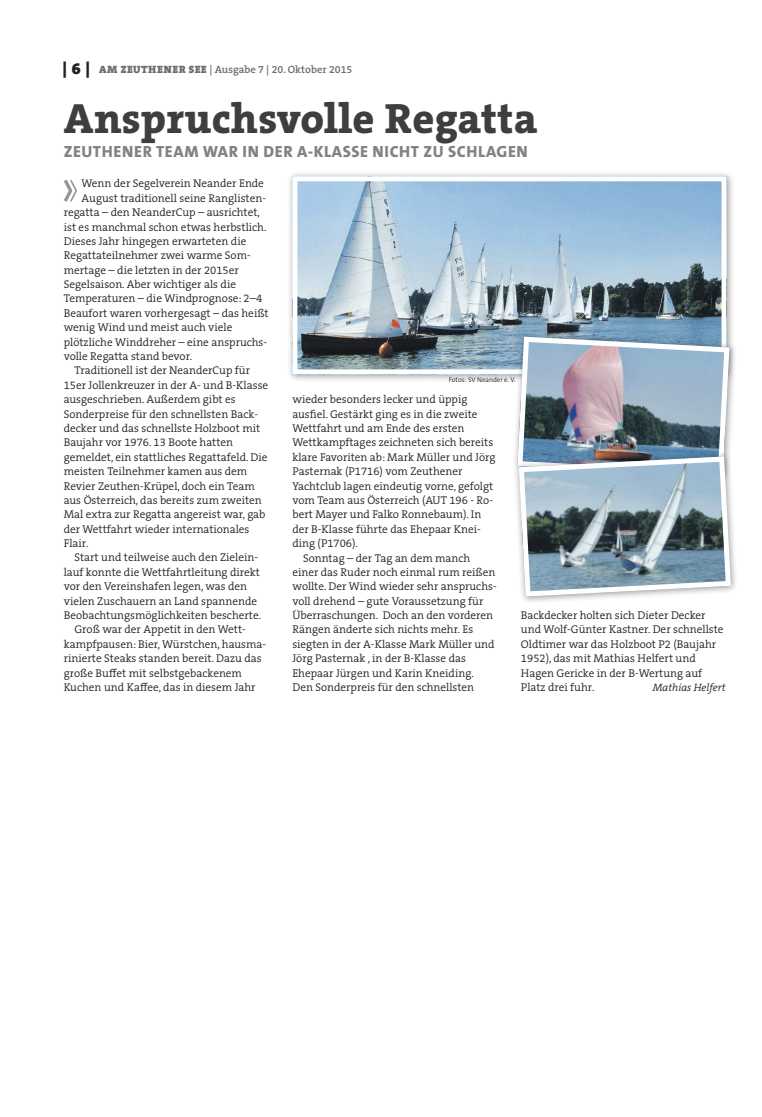
<style>
.page{position:relative;width:762px;height:1117px;background:#fff}
.page>*{position:absolute;margin:0;border:0;box-sizing:border-box;transform-origin:0 0}
.t1{font:800 42.5px "The Serif B W8";letter-spacing:.01em;color:#3e3e3f}
.t2{font:800 16.25px "The Sans B W8";letter-spacing:.035em;color:#808285}
.t3{font:300 11.25px/14.4px "The Serif B W4";color:#231f20}
.t4{font:600 10.62px "The Serif B W6";color:#6c6d70}
.t5{font:italic 300 10.62px "The Serif B W4";color:#231f20}
.t6{font:300 6.88px "The Sans B W4";color:#231f20}
.s1{font-family:"The Serif B W9";font-weight:900;font-size:16.25px;color:#231f20}
.s2{font-family:"The Serif B W9";font-weight:900}
</style>
<div class="page">
<svg style="left:64px;top:179px;width:13px;height:23px"></svg>
<div style="left:287px;top:170px;width:447px;height:212px;background:#231f20;opacity:.45"></div>
<img style="left:298px;top:182px;width:422px;height:186px">
<div style="left:292px;top:176px;width:434px;height:198px;border:5px solid #fff"></div>
<div style="left:512px;top:331px;width:225px;height:153px;background:#231f20;opacity:.45"></div>
<div style="left:513px;top:451px;width:225px;height:153px;background:#231f20;opacity:.45"></div>
<img style="left:515px;top:334px;width:218px;height:265px">
<p class="t4" style="left:63px;top:63px;width:291px"><span class="s1">| 6 |</span> <span class="s2">AM ZEUTHENER SEE</span> | Ausgabe 7 | 20. Oktober 2015</p>
<h1 class="t1" style="left:64px;top:90px;width:475px">Anspruchsvolle Regatta</h1>
<h2 class="t2" style="left:64px;top:141px;width:465px">ZEUTHENER TEAM WAR IN DER A-KLASSE NICHT ZU SCHLAGEN</h2>
<p class="t3" style="left:82px;top:176px;width:184px">Wenn der Segelverein Neander Ende</p>
<p class="t3" style="left:82px;top:191px;width:186px">August traditionell seine Ranglisten-</p>
<p class="t3" style="left:64px;top:205px;width:198px">regatta – den NeanderCup – ausrichtet,</p>
<p class="t3" style="left:64px;top:219px;width:204px">ist es manchmal schon etwas herbstlich.</p>
<p class="t3" style="left:64px;top:234px;width:184px">Dieses Jahr hingegen erwarteten die</p>
<p class="t3" style="left:64px;top:248px;width:189px">Regattateilnehmer zwei warme Som-</p>
<p class="t3" style="left:64px;top:263px;width:177px">mertage – die letzten in der 2015er</p>
<p class="t3" style="left:64px;top:277px;width:174px">Segelsaison. Aber wichtiger als die</p>
<p class="t3" style="left:64px;top:291px;width:200px">Temperaturen – die Windprognose: 2–4</p>
<p class="t3" style="left:64px;top:306px;width:206px">Beaufort waren vorhergesagt – das heißt</p>
<p class="t3" style="left:64px;top:320px;width:170px">wenig Wind und meist auch viele</p>
<p class="t3" style="left:64px;top:334px;width:205px">plötzliche Winddreher – eine anspruchs-</p>
<p class="t3" style="left:64px;top:349px;width:130px">volle Regatta stand bevor.</p>
<p class="t3" style="left:74px;top:363px;width:177px">Traditionell ist der NeanderCup für</p>
<p class="t3" style="left:64px;top:378px;width:206px">15er Jollenkreuzer in der A- und B-Klasse</p>
<p class="t3" style="left:64px;top:392px;width:173px">ausgeschrieben. Außerdem gibt es</p>
<p class="t3" style="left:64px;top:406px;width:196px">Sonderpreise für den schnellsten Back-</p>
<p class="t3" style="left:64px;top:421px;width:198px">decker und das schnellste Holzboot mit</p>
<p class="t3" style="left:64px;top:435px;width:171px">Baujahr vor 1976. 13 Boote hatten</p>
<p class="t3" style="left:64px;top:449px;width:205px">gemeldet, ein stattliches Regattafeld. Die</p>
<p class="t3" style="left:64px;top:464px;width:185px">meisten Teilnehmer kamen aus dem</p>
<p class="t3" style="left:64px;top:478px;width:192px">Revier Zeuthen-Krüpel, doch ein Team</p>
<p class="t3" style="left:64px;top:493px;width:199px">aus Österreich, das bereits zum zweiten</p>
<p class="t3" style="left:64px;top:507px;width:203px">Mal extra zur Regatta angereist war, gab</p>
<p class="t3" style="left:64px;top:521px;width:187px">der Wettfahrt wieder internationales</p>
<p class="t3" style="left:64px;top:536px;width:26px">Flair.</p>
<p class="t3" style="left:74px;top:550px;width:185px">Start und teilweise auch den Zielein-</p>
<p class="t3" style="left:64px;top:564px;width:198px">lauf konnte die Wettfahrtleitung direkt</p>
<p class="t3" style="left:64px;top:579px;width:185px">vor den Vereinshafen legen, was den</p>
<p class="t3" style="left:64px;top:593px;width:195px">vielen Zuschauern an Land spannende</p>
<p class="t3" style="left:64px;top:608px;width:199px">Beobachtungsmöglichkeiten bescherte.</p>
<p class="t3" style="left:74px;top:622px;width:173px">Groß war der Appetit in den Wett-</p>
<p class="t3" style="left:64px;top:636px;width:204px">kampfpausen: Bier, Würstchen, hausma-</p>
<p class="t3" style="left:64px;top:651px;width:199px">rinierte Steaks standen bereit. Dazu das</p>
<p class="t3" style="left:64px;top:665px;width:180px">große Buffet mit selbstgebackenem</p>
<p class="t3" style="left:64px;top:680px;width:193px">Kuchen und Kaffee, das in diesem Jahr</p>
<p class="t6" style="left:449px;top:375px;width:68px">Fotos: SV Neander e. V.</p>
<p class="t3" style="left:292px;top:392px;width:177px">wieder besonders lecker und üppig</p>
<p class="t3" style="left:292px;top:406px;width:187px">ausfiel. Gestärkt ging es in die zweite</p>
<p class="t3" style="left:292px;top:421px;width:174px">Wettfahrt und am Ende des ersten</p>
<p class="t3" style="left:292px;top:435px;width:202px">Wettkampftages zeichneten sich bereits</p>
<p class="t3" style="left:292px;top:450px;width:205px">klare Favoriten ab: Mark Müller und Jörg</p>
<p class="t3" style="left:292px;top:464px;width:172px">Pasternak (P1716) vom Zeuthener</p>
<p class="t3" style="left:292px;top:478px;width:202px">Yachtclub lagen eindeutig vorne, gefolgt</p>
<p class="t3" style="left:292px;top:493px;width:202px">vom Team aus Österreich (AUT 196 - Ro-</p>
<p class="t3" style="left:292px;top:507px;width:190px">bert Mayer und Falko Ronnebaum). In</p>
<p class="t3" style="left:292px;top:521px;width:190px">der B-Klasse führte das Ehepaar Knei-</p>
<p class="t3" style="left:292px;top:536px;width:67px">ding (P1706).</p>
<p class="t3" style="left:303px;top:550px;width:169px">Sonntag – der Tag an dem manch</p>
<p class="t3" style="left:292px;top:565px;width:205px">einer das Ruder noch einmal rum reißen</p>
<p class="t3" style="left:292px;top:579px;width:206px">wollte. Der Wind wieder sehr anspruchs-</p>
<p class="t3" style="left:292px;top:593px;width:192px">voll drehend – gute Voraussetzung für</p>
<p class="t3" style="left:292px;top:608px;width:202px">Überraschungen. Doch an den vorderen</p>
<p class="t3" style="left:292px;top:622px;width:182px">Rängen änderte sich nichts mehr. Es</p>
<p class="t3" style="left:292px;top:636px;width:204px">siegten in der A-Klasse Mark Müller und</p>
<p class="t3" style="left:292px;top:651px;width:175px">Jörg Pasternak , in der B-Klasse das</p>
<p class="t3" style="left:292px;top:665px;width:183px">Ehepaar Jürgen und Karin Kneiding.</p>
<p class="t3" style="left:292px;top:680px;width:183px">Den Sonderpreis für den schnellsten</p>
<p class="t3" style="left:521px;top:608px;width:204px">Backdecker holten sich Dieter Decker und Wolf-Günter Kastner. Der schnellste Oldtimer war das Holzboot P2 (Baujahr 1952), das mit Mathias Helfert und Hagen Gericke in der B-Wertung auf Platz drei fuhr.</p>
<p class="t5" style="left:653px;top:680px;width:74px">Mathias Helfert</p>
</div>
